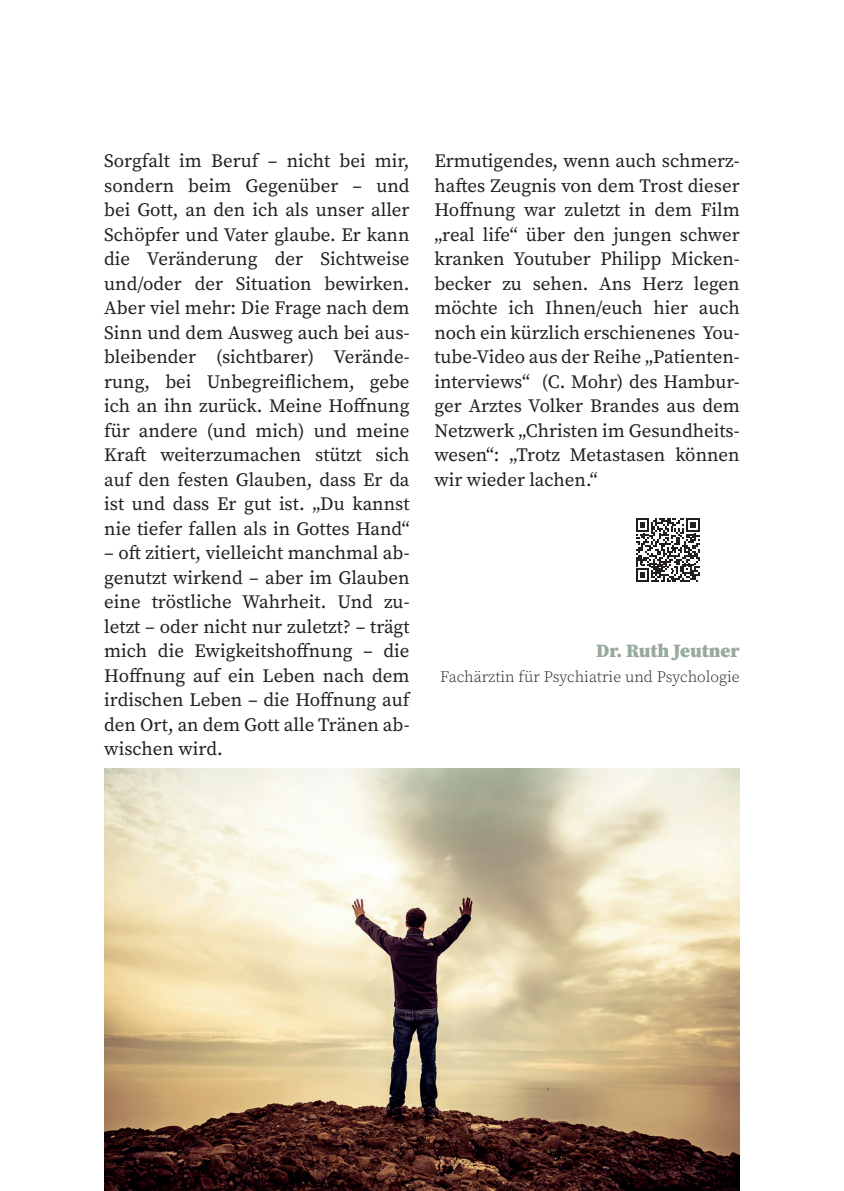
<style>
.page{position:relative;width:844px;height:1191px;background:#fff}
.page>*{position:absolute;margin:0;border:0;box-sizing:border-box;transform-origin:0 0}
.t1{font:18.9px/24.5px "Source Serif Pro";color:#231f20;text-align:justify}
.t2{font:900 18.9px "Source Serif Pro";color:#97aa9b}
.t3{font:300 15.75px "Source Serif Pro";color:#231f20}
</style>
<div class="page">
<svg style="left:636px;top:518px;width:63px;height:64px"></svg>
<img style="left:104px;top:768px;width:635px;height:423px">
<p class="t1" style="left:104px;top:149px;width:307px">Sorgfalt im Beruf – nicht bei mir, sondern beim Gegenüber – und bei Gott, an den ich als unser aller Schöpfer und Vater glaube. Er kann die Veränderung der Sichtweise und/oder der Situation bewirken.<br>Aber viel mehr: Die Frage nach dem Sinn und dem Ausweg auch bei aus&shy;bleibender (sichtbarer) Verände&shy;rung, bei Unbegreiflichem, gebe ich an ihn zurück. Meine Hoffnung für andere (und mich) und meine Kraft weiterzumachen stützt sich auf den festen Glauben, dass Er da ist und dass Er gut ist. „Du kannst nie tiefer fallen als in Gottes Hand“</p>
<p class="t1" style="left:104px;top:541px;width:307px">– oft zitiert, vielleicht manchmal ab&shy;genutzt wirkend – aber im Glauben eine tröstliche Wahrheit. Und zu&shy;letzt – oder nicht nur zuletzt? – trägt mich die Ewigkeitshoffnung – die Hoffnung auf ein Leben nach dem irdischen Leben – die Hoffnung auf den Ort, an dem Gott alle Tränen ab&shy;wischen wird.</p>
<p class="t1" style="left:434px;top:149px;width:307px">Ermutigendes, wenn auch schmerz&shy;haftes Zeugnis von dem Trost dieser Hoffnung war zuletzt in dem Film „real life“ über den jungen schwer kranken Youtuber Philipp Micken&shy;becker zu sehen. Ans Herz legen möchte ich Ihnen/euch hier auch noch ein kürzlich erschienenes You&shy;tube-Video aus der Reihe „Patienten&shy;interviews“ (C. Mohr) des Hambur&shy;ger Arztes Volker Brandes aus dem Netzwerk „Christen im Gesundheits&shy;wesen“: „Trotz Metastasen können wir wieder lachen.“</p>
<p class="t2" style="left:596px;top:638px;width:145px">Dr. Ruth Jeutner</p>
<p class="t3" style="left:440px;top:666px;width:301px">Fachärztin für Psychiatrie und Psychologie</p>
</div>
